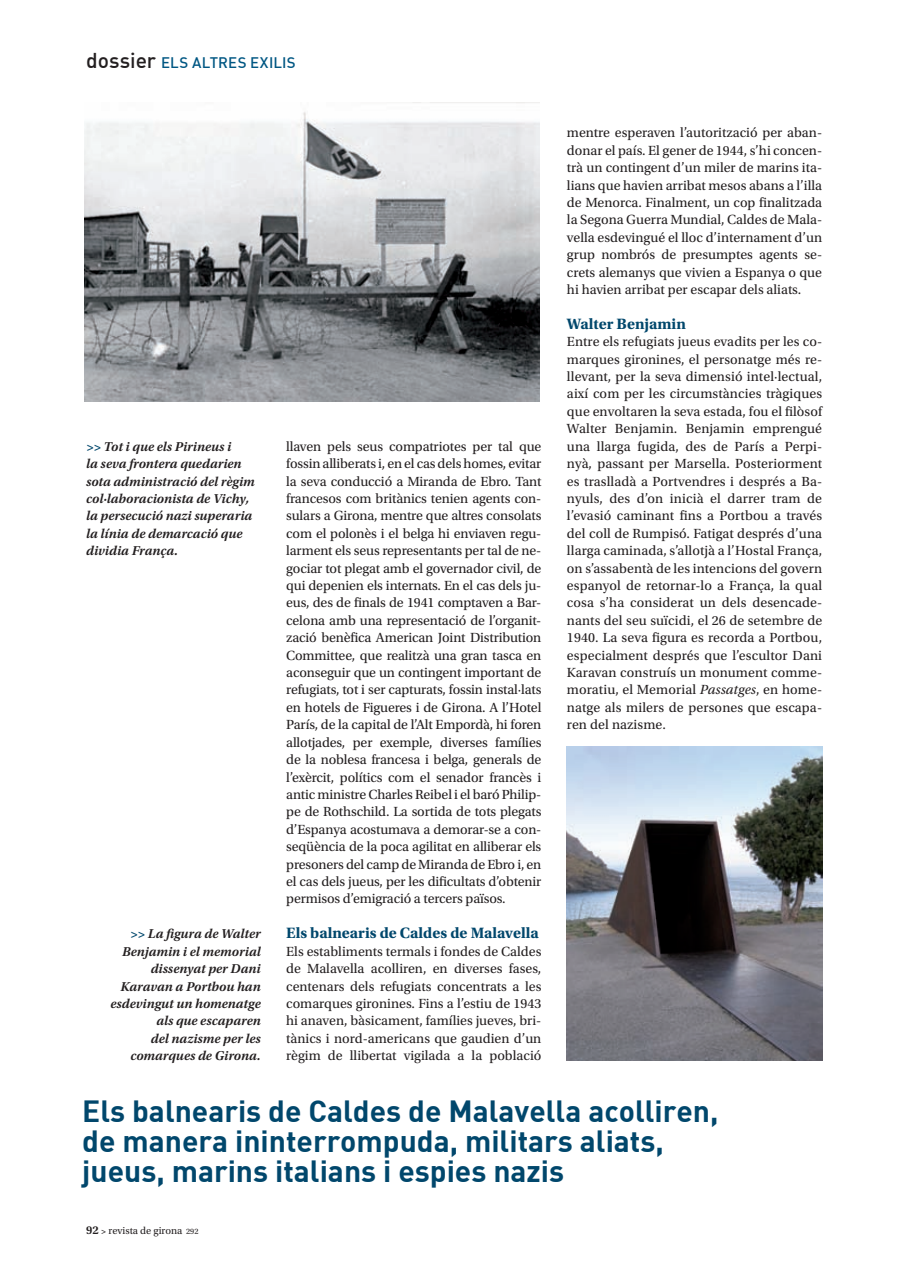
<style>
.page{position:relative;width:899px;height:1279px;background:#fff}
.page>*{position:absolute;margin:0;border:0;box-sizing:border-box;transform-origin:0 0}
.Doss_Destacat{font:30px "DIN Bold";color:#01476c}
.Intertítol{font:700 15.75px "Utopia Std";color:#01476c}
.t1{font:15px "DIN Medium Alternate";letter-spacing:.015em;color:#015783}
.t2{font:13.95px/17.4px "Utopia Std";color:#231f20;text-align:justify}
.Secccions_Peus{font:italic 600 13.5px/17.4px "Utopia Std";color:#231f20;text-align:right}
.t3{font:10.5px "Utopia Std";color:#231f20}
.s1{font-size:21px;color:#231f20}
.s2{color:#01476c}
.s3{font-style:italic}
.s4{font-weight:600;font-size:12px}
.s5{font-weight:600;font-size:9px}
.s6{font-size:8.25px}
</style>
<div class="page">
<img style="left:84px;top:102px;width:455px;height:299px">
<img style="left:567px;top:746px;width:255px;height:313px">
<p class="t1" style="left:86px;top:53px;width:211px"><span class="s1">dossier</span> ELS ALTRES EXILIS</p>
<p class="Secccions_Peus" style="left:86px;top:438px;width:170px;text-align:left"><span class="s2">&gt;&gt;</span> Tot i que els Pirineus i<br>la seva frontera quedarien sota administració del règim col·laboracionista de Vichy, la persecució nazi superaria la línia de demarcació que dividia França.</p>
<p class="Secccions_Peus" style="left:110px;top:925px;width:152px"><span class="s2">&gt;&gt;</span> La figura de Walter<br>Benjamin i el memorial dissenyat per Dani<br>Karavan a Portbou han esdevingut un homenatge als que escaparen<br>del nazisme per les comarques de Girona.</p>
<p class="t2" style="left:286px;top:437px;width:257px">llaven pels seus compatriotes per tal que fossin alliberats i, en el cas dels homes, evitar la seva conducció a Miranda de Ebro. Tant francesos com britànics tenien agents con&shy;sulars a Girona, mentre que altres consolats com el polonès i el belga hi enviaven regu&shy;larment els seus representants per tal de ne&shy;gociar tot plegat amb el governador civil, de qui depenien els internats. En el cas dels ju&shy;eus, des de finals de 1941 comptaven a Bar&shy;celona amb una representació de l’organit&shy;zació benèfica American Joint Distribution Committee, que realitzà una gran tasca en aconseguir que un contingent important de refugiats, tot i ser capturats, fossin instal·lats en hotels de Figueres i de Girona. A l’Hotel París, de la capital de l’Alt Empordà, hi foren allotjades, per exemple, diverses famílies de la noblesa francesa i belga, generals de l’exèrcit, polítics com el senador francès i antic ministre Charles Reibel i el baró Philip&shy;pe de Rothschild. La sortida de tots plegats d’Espanya acostumava a demorar-se a con&shy;seqüència de la poca agilitat en alliberar els presoners del camp de Miranda de Ebro i, en el cas dels jueus, per les dificultats d’obtenir permisos d’emigració a tercers països.</p>
<p class="Intertítol" style="left:286px;top:923px;width:254px">Els balnearis de Caldes de Malavella</p>
<p class="t2" style="left:286px;top:942px;width:257px">Els establiments termals i fondes de Caldes de Malavella acolliren, en diverses fases, centenars dels refugiats concentrats a les comarques gironines. Fins a l’estiu de 1943 hi anaven, bàsicament, famílies jueves, bri&shy;tànics i nord-americans que gaudien d’un règim de llibertat vigilada a la població</p>
<p class="t2" style="left:567px;top:124px;width:257px">mentre esperaven l’autorització per aban&shy;donar el país. El gener de 1944, s’hi concen&shy;trà un contingent d’un miler de marins ita&shy;lians que havien arribat mesos abans a l’illa de Menorca. Finalment, un cop finalitzada la Segona Guerra Mundial, Caldes de Mala&shy;vella esdevingué el lloc d’internament d’un grup nombrós de presumptes agents se&shy;crets alemanys que vivien a Espanya o que hi havien arribat per escapar dels aliats.</p>
<p class="Intertítol" style="left:567px;top:314px;width:120px">Walter Benjamin</p>
<p class="t2" style="left:567px;top:333px;width:257px">Entre els refugiats jueus evadits per les co&shy;marques gironines, el personatge més re&shy;llevant, per la seva dimensió intel·lectual, així com per les circumstàncies tràgiques que envoltaren la seva estada, fou el filòsof Walter Benjamin. Benjamin emprengué una llarga fugida, des de París a Perpi&shy;nyà, passant per Marsella. Posteriorment es traslladà a Portvendres i després a Ba&shy;nyuls, des d’on inicià el darrer tram de l’evasió caminant fins a Portbou a través del coll de Rumpisó. Fatigat després d’una llarga caminada, s’allotjà a l’Hostal França, on s’assabentà de les intencions del govern espanyol de retornar-lo a França, la qual cosa s’ha considerat un dels desencade&shy;nants del seu suïcidi, el 26 de setembre de 1940. La seva figura es recorda a Portbou, especialment després que l’escultor Dani Karavan construís un monument comme&shy;moratiu, el Memorial <span class="s3">Passatges</span>, en home&shy;natge als milers de persones que escapa&shy;ren del nazisme.</p>
<p class="Doss_Destacat" style="left:82px;top:1091px;width:638px">Els balnearis de Caldes de Malavella acolliren,</p>
<p class="Doss_Destacat" style="left:82px;top:1121px;width:583px">de manera ininterrompuda, militars aliats,</p>
<p class="Doss_Destacat" style="left:82px;top:1151px;width:483px">jueus, marins italians i espies nazis</p>
<p class="t3" style="left:86px;top:1224px;width:114px"><span class="s4">92</span> <span class="s5">&gt;</span> revista de girona <span class="s6">292</span></p>
</div>
